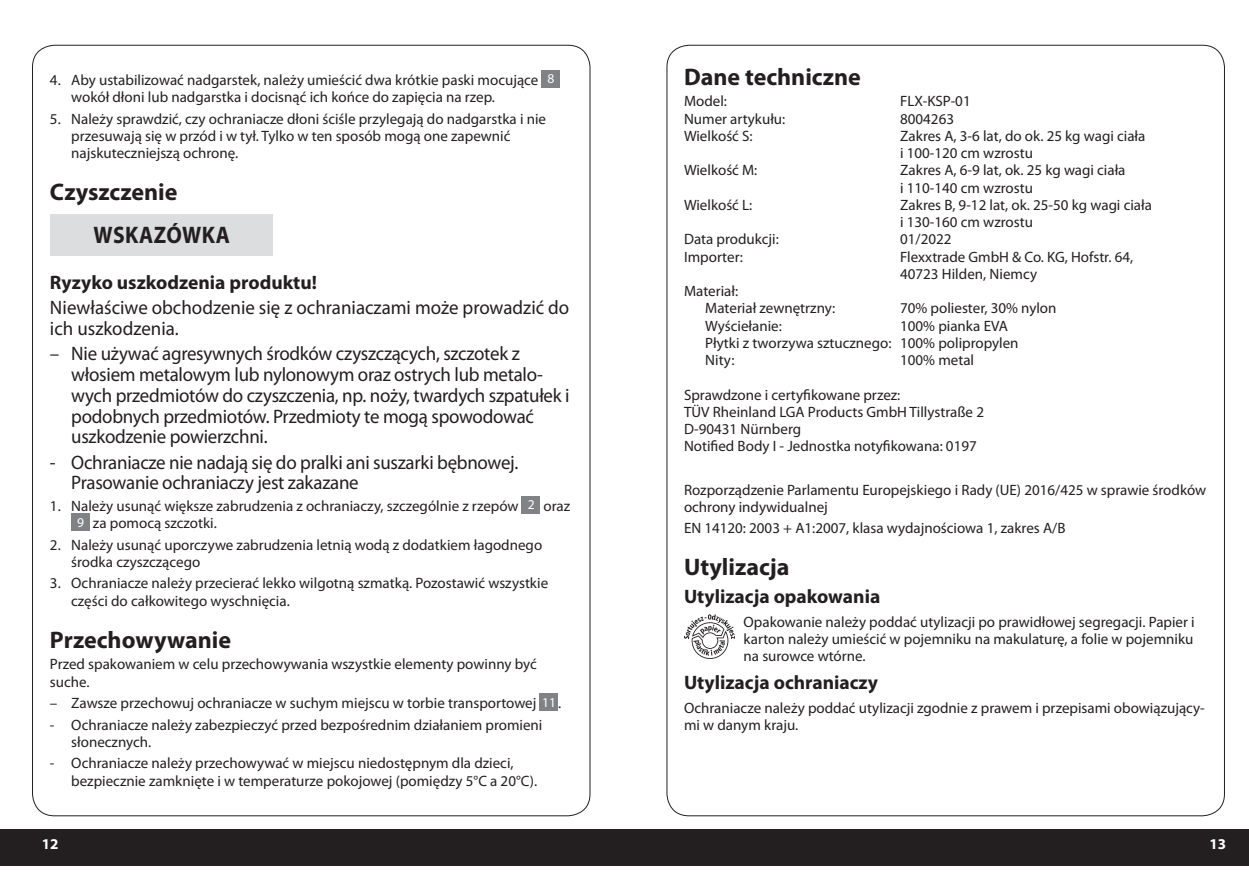
<style>
.page{position:relative;width:1249px;height:888px;background:#fff}
.page>*{position:absolute;margin:0;border:0;box-sizing:border-box;transform-origin:0 0}
.t1{font:700 24px/42.5px "Myriad Pro";color:#231f20}
.t2{font:19.5px/20.9px "Myriad Pro";letter-spacing:-.015em;color:#231f20}
.t3{font:700 19.5px "Myriad Pro";color:#231f20}
.t4{font:15px/17.2px "Myriad Pro";color:#231f20}
.t5{font:700 15px "Myriad Pro";color:#fff}
.s1{font-size:13.5px;color:#fff}
</style>
<div class="page">
<div style="left:628px;top:830px;width:620px;height:36px;background:#231f20"></div>
<div style="left:0;top:830px;width:628px;height:36px;background:#231f20"></div>
<svg style="left:541px;top:70px;width:18px;height:18px"></svg>
<div style="left:50px;top:215px;width:223px;height:41px;background:#dcdddf"></div>
<svg style="left:521px;top:496px;width:19px;height:18px"></svg>
<svg style="left:71px;top:513px;width:19px;height:18px"></svg>
<svg style="left:539px;top:693px;width:19px;height:18px"></svg>
<svg style="left:684px;top:614px;width:51px;height:45px"></svg>
<p class="t4" style="left:71px;top:71px;width:484px;text-indent:-21px">4. Aby ustabilizować nadgarstek, należy umieścić dwa krótkie paski mocujące <span class="s1">8 </span>wokół dłoni lub nadgarstka i docisnąć ich końce do zapięcia na rzep.</p>
<p class="t4" style="left:71px;top:110px;width:476px;text-indent:-21px">5. Należy sprawdzić, czy ochraniacze dłoni ściśle przylegają do nadgarstka i nie przesuwają się w przód i w tył. Tylko w ten sposób mogą one zapewnić najskuteczniejszą ochronę.</p>
<h1 class="t1" style="left:94px;top:170px;width:138px;text-indent:-44px">Czyszczenie<br>WSKAZÓWKA</h1>
<h2 class="t3" style="left:50px;top:269px;width:268px">Ryzyko uszkodzenia produktu!</h2>
<h2 class="t2" style="left:50px;top:297px;width:520px">Niewłaściwe obchodzenie się z ochraniaczami może prowadzić do ich uszkodzenia.</h2>
<p class="t2" style="left:71px;top:343px;width:499px;text-indent:-21px">– Nie używać agresywnych środków czyszczących, szczotek z włosiem metalowym lub nylonowym oraz ostrych lub metalo&shy;wych przedmiotów do czyszczenia, np. noży, twardych szpatułek i podobnych przedmiotów. Przedmioty te mogą spowodować uszkodzenie powierzchni.</p>
<h2 class="t2" style="left:71px;top:451px;width:448px;text-indent:-21px">- Ochraniacze nie nadają się do pralki ani suszarki bębnowej.<br>Prasowanie ochraniaczy jest zakazane</h2>
<p class="t4" style="left:77px;top:497px;width:494px;text-indent:-27px">1. Należy usunąć większe zabrudzenia z ochraniaczy, szczególnie z rzepów <span class="s1">2</span> oraz<br><span class="s1">9</span> za pomocą szczotki.</p>
<p class="t4" style="left:71px;top:536px;width:472px;text-indent:-21px">2. Należy usunąć uporczywe zabrudzenia letnią wodą z dodatkiem łagodnego środka czyszczącego</p>
<p class="t4" style="left:71px;top:575px;width:478px;text-indent:-21px">3. Ochraniacze należy przecierać lekko wilgotną szmatką. Pozostawić wszystkie części do całkowitego wyschnięcia.</p>
<h1 class="t1" style="left:50px;top:618px;width:183px">Przechowywanie</h1>
<p class="t4" style="left:50px;top:655px;width:488px">Przed spakowaniem w celu przechowywania wszystkie elementy powinny być suche.</p>
<p class="t4" style="left:50px;top:694px;width:512px">– Zawsze przechowuj ochraniacze w suchym miejscu w torbie transportowej <span class="s1">11</span> .</p>
<p class="t4" style="left:71px;top:716px;width:472px;text-indent:-21px">- Ochraniacze należy zabezpieczyć przed bezpośrednim działaniem promieni słonecznych.</p>
<p class="t4" style="left:71px;top:754px;width:467px;text-indent:-21px">- Ochraniacze należy przechowywać w miejscu niedostępnym dla dzieci, bezpiecznie zamknięte i w temperaturze pokojowej (pomiędzy 5°C a 20°C).</p>
<h1 class="t1" style="left:683px;top:55px;width:178px">Dane techniczne</h1>
<p class="t4" style="left:683px;top:93px;width:45px">Model:</p>
<p class="t4" style="left:899px;top:93px;width:72px">FLX-KSP-01</p>
<p class="t4" style="left:683px;top:110px;width:103px">Numer artykułu:</p>
<p class="t4" style="left:899px;top:110px;width:55px">8004263</p>
<p class="t4" style="left:683px;top:127px;width:70px">Wielkość S:</p>
<p class="t4" style="left:899px;top:127px;width:247px">Zakres A, 3-6 lat, do ok. 25 kg wagi ciała i 100-120 cm wzrostu</p>
<p class="t4" style="left:683px;top:162px;width:75px">Wielkość M:</p>
<p class="t4" style="left:899px;top:162px;width:227px">Zakres A, 6-9 lat, ok. 25 kg wagi ciała i 110-140 cm wzrostu</p>
<p class="t4" style="left:683px;top:196px;width:70px">Wielkość L:</p>
<p class="t4" style="left:899px;top:196px;width:253px">Zakres B, 9-12 lat, ok. 25-50 kg wagi ciała i 130-160 cm wzrostu</p>
<p class="t4" style="left:683px;top:231px;width:96px">Data produkcji:</p>
<p class="t4" style="left:899px;top:231px;width:53px">01/2022</p>
<p class="t4" style="left:683px;top:248px;width:60px">Importer:</p>
<p class="t4" style="left:899px;top:248px;width:234px">Flexxtrade GmbH &amp; Co. KG, Hofstr. 64,<br>40723 Hilden, Niemcy</p>
<p class="t4" style="left:705px;top:282px;width:132px;text-indent:-21px">Materiał:<br>Materiał zewnętrzny:</p>
<p class="t4" style="left:899px;top:300px;width:158px">70% poliester, 30% nylon</p>
<p class="t4" style="left:705px;top:317px;width:78px">Wyściełanie:</p>
<p class="t4" style="left:705px;top:317px;width:315px;text-indent:195px">100% pianka EVA<br>Płytki z tworzywa sztucznego: 100% polipropylen<br>Nity:</p>
<p class="t4" style="left:899px;top:351px;width:75px">100% metal</p>
<p class="t4" style="left:683px;top:386px;width:301px">Sprawdzone i certyfikowane przez:<br>TÜV Rheinland LGA Products GmbH Tillystraße 2<br>D-90431 Nürnberg<br>Notified Body I - Jednostka notyfikowana: 0197</p>
<p class="t4" style="left:683px;top:481px;width:523px">Rozporządzenie Parlamentu Europejskiego i Rady (UE) 2016/425 w sprawie środków ochrony indywidualnej</p>
<p class="t4" style="left:683px;top:519px;width:383px">EN 14120: 2003 + A1:2007, klasa wydajnościowa 1, zakres A/B</p>
<h1 class="t1" style="left:683px;top:545px;width:107px">Utylizacja</h1>
<h2 class="t3" style="left:683px;top:584px;width:198px">Utylizacja opakowania</h2>
<p class="t4" style="left:743px;top:613px;width:452px;text-align:justify">Opakowanie należy poddać utylizacji po prawidłowej segregacji. Papier i karton należy umieścić w pojemniku na makulaturę, a folie w pojemniku na surowce wtórne.</p>
<h2 class="t3" style="left:683px;top:670px;width:196px">Utylizacja ochraniaczy</h2>
<p class="t4" style="left:683px;top:699px;width:522px">Ochraniacze należy poddać utylizacji zgodnie z prawem i przepisami obowiązujący&shy;mi w danym kraju.</p>
<p class="t5" style="left:42px;top:835px;width:18px">12</p>
<p class="t5" style="left:1208px;top:835px;width:18px">13</p>
</div>
